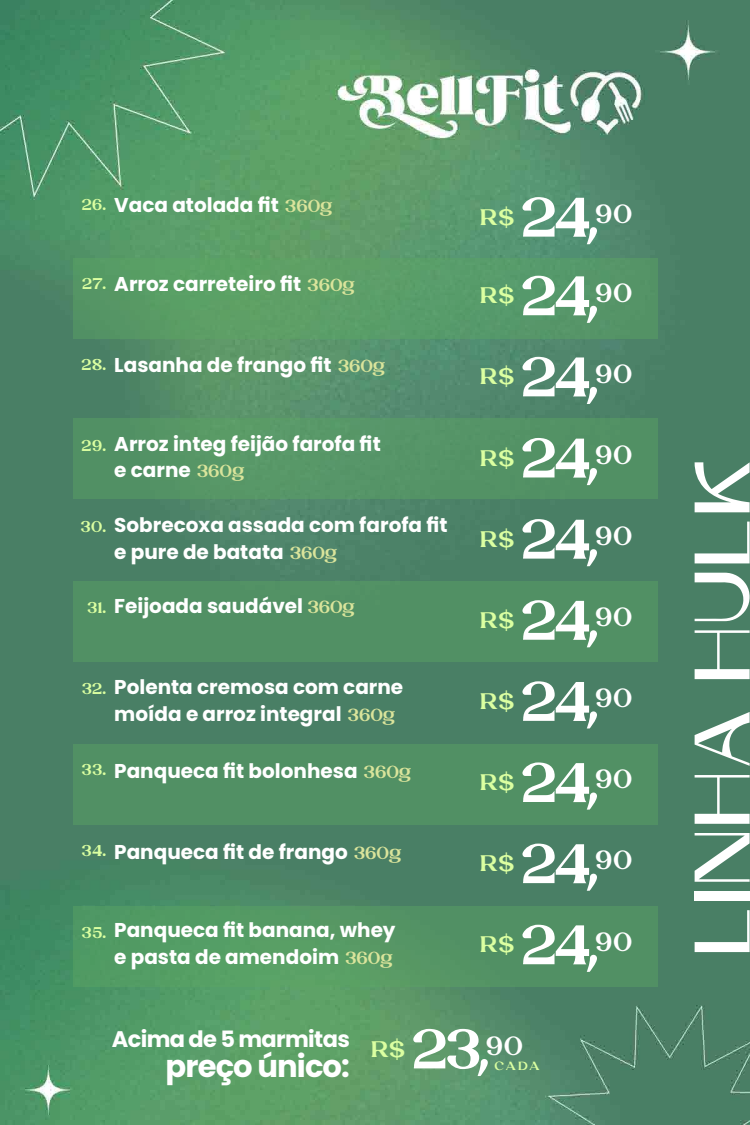
<style>
.page{position:relative;width:750px;height:1125px;background:#fff}
.page>*{position:absolute;margin:0;border:0;box-sizing:border-box;transform-origin:0 0}
.t1{font:78.75px "Skadi";color:#fff}
.t2{font:500 55.62px/104.2px "Laviossa";letter-spacing:-.07em;color:#fff}
.t3{font:700 30.62px "Poppins";letter-spacing:-.03em;color:#fff}
.t4{font:500 22.5px "Laviossa";color:#dbffa1}
.t5{font:700 22.5px "Poppins";letter-spacing:-.03em;color:#fff}
.t6{font:700 20px/26.9px "Poppins";color:#fff}
.t7{font:500 15.62px "Laviossa";letter-spacing:-.01em;color:#dbffa1}
.t8{font:500 11.88px "Laviossa";color:#dbffa1}
.s1{font-family:"Laviossa";font-weight:500;font-size:15.62px;color:#dbffa1}
.s2{font-family:"Laviossa";font-weight:500;font-size:17.5px;color:#dae49b}
</style>
<div class="page">
<img style="left:0;top:0;width:750px;height:1125px">
<div style="left:73px;top:258px;width:585px;height:81px;background:#589c67"></div>
<div style="left:73px;top:418px;width:585px;height:81px;background:#559465"></div>
<div style="left:73px;top:744px;width:585px;height:81px;background:#519064"></div>
<div style="left:73px;top:581px;width:585px;height:80px;background:#519064"></div>
<div style="left:73px;top:907px;width:585px;height:80px;background:#529864"></div>
<p class="t6" style="left:81px;top:192px;width:253px"><span class="s1">26.</span> Vaca atolada fit <span class="s2">360g</span></p>
<p class="t4" style="left:480px;top:201px;width:36px">R$</p>
<h2 class="t2" style="left:520px;top:164px;width:114px">24,<sup>90</sup></h2>
<p class="t6" style="left:82px;top:271px;width:275px"><span class="s1">27.</span> Arroz carreteiro fit <span class="s2">360g</span></p>
<p class="t4" style="left:480px;top:280px;width:36px">R$</p>
<h2 class="t2" style="left:520px;top:242px;width:114px">24,<sup>90</sup></h2>
<p class="t6" style="left:81px;top:352px;width:306px"><span class="s1">28.</span> Lasanha de frango fit <span class="s2">360g</span></p>
<p class="t4" style="left:480px;top:361px;width:36px">R$</p>
<h2 class="t2" style="left:520px;top:324px;width:114px">24,<sup>90</sup></h2>
<p class="t6" style="left:114px;top:430px;width:268px">Arroz integ feijão farofa fit e carne <span class="s2">360g</span></p>
<p class="t4" style="left:480px;top:442px;width:36px">R$</p>
<h2 class="t2" style="left:520px;top:405px;width:114px">24,<sup>90</sup></h2>
<p class="t7" style="left:81px;top:434px;width:27px">29.</p>
<p class="t7" style="left:80px;top:516px;width:27px">30.</p>
<p class="t6" style="left:114px;top:511px;width:335px">Sobrecoxa assada com farofa fit e pure de batata <span class="s2">360g</span></p>
<p class="t4" style="left:480px;top:523px;width:36px">R$</p>
<h2 class="t2" style="left:520px;top:486px;width:114px">24,<sup>90</sup></h2>
<p class="t6" style="left:87px;top:592px;width:269px"><span class="s1">31.</span> Feijoada saudável <span class="s2">360g</span></p>
<p class="t4" style="left:480px;top:604px;width:36px">R$</p>
<h2 class="t2" style="left:520px;top:567px;width:114px">24,<sup>90</sup></h2>
<p class="t7" style="left:82px;top:678px;width:26px">32.</p>
<p class="t6" style="left:114px;top:674px;width:291px">Polenta cremosa com carne moída e arroz integral <span class="s2">360g</span></p>
<p class="t4" style="left:480px;top:685px;width:36px">R$</p>
<h2 class="t2" style="left:520px;top:648px;width:114px">24,<sup>90</sup></h2>
<p class="t6" style="left:82px;top:757px;width:331px"><span class="s1">33.</span> Panqueca fit bolonhesa <span class="s2">360g</span></p>
<p class="t4" style="left:480px;top:767px;width:36px">R$</p>
<h2 class="t2" style="left:520px;top:729px;width:114px">24,<sup>90</sup></h2>
<p class="t6" style="left:82px;top:838px;width:322px"><span class="s1">34.</span> Panqueca fit de frango <span class="s2">360g</span></p>
<p class="t4" style="left:480px;top:848px;width:36px">R$</p>
<h2 class="t2" style="left:520px;top:810px;width:114px">24,<sup>90</sup></h2>
<p class="t6" style="left:114px;top:917px;width:283px">Panqueca fit banana, whey e pasta de amendoim <span class="s2">360g</span></p>
<p class="t7" style="left:82px;top:921px;width:26px">35.</p>
<h2 class="t2" style="left:411px;top:891px;width:223px;text-indent:109px">24,<sup>90<br></sup>23,<sup>90</sup></h2>
<p class="t4" style="left:480px;top:929px;width:36px">R$</p>
<p class="t5" style="left:112px;top:1026px;width:240px">Acima de 5 marmitas</p>
<h3 class="t3" style="left:166px;top:1048px;width:186px">preço único:</h3>
<p class="t4" style="left:371px;top:1033px;width:36px">R$</p>
<p class="t8" style="left:495px;top:1058px;width:46px">CADA</p>
<h1 class="t1" style="left:673px;top:957px;width:500px;rotate:-90deg">LINHA HULK</h1>
</div>
